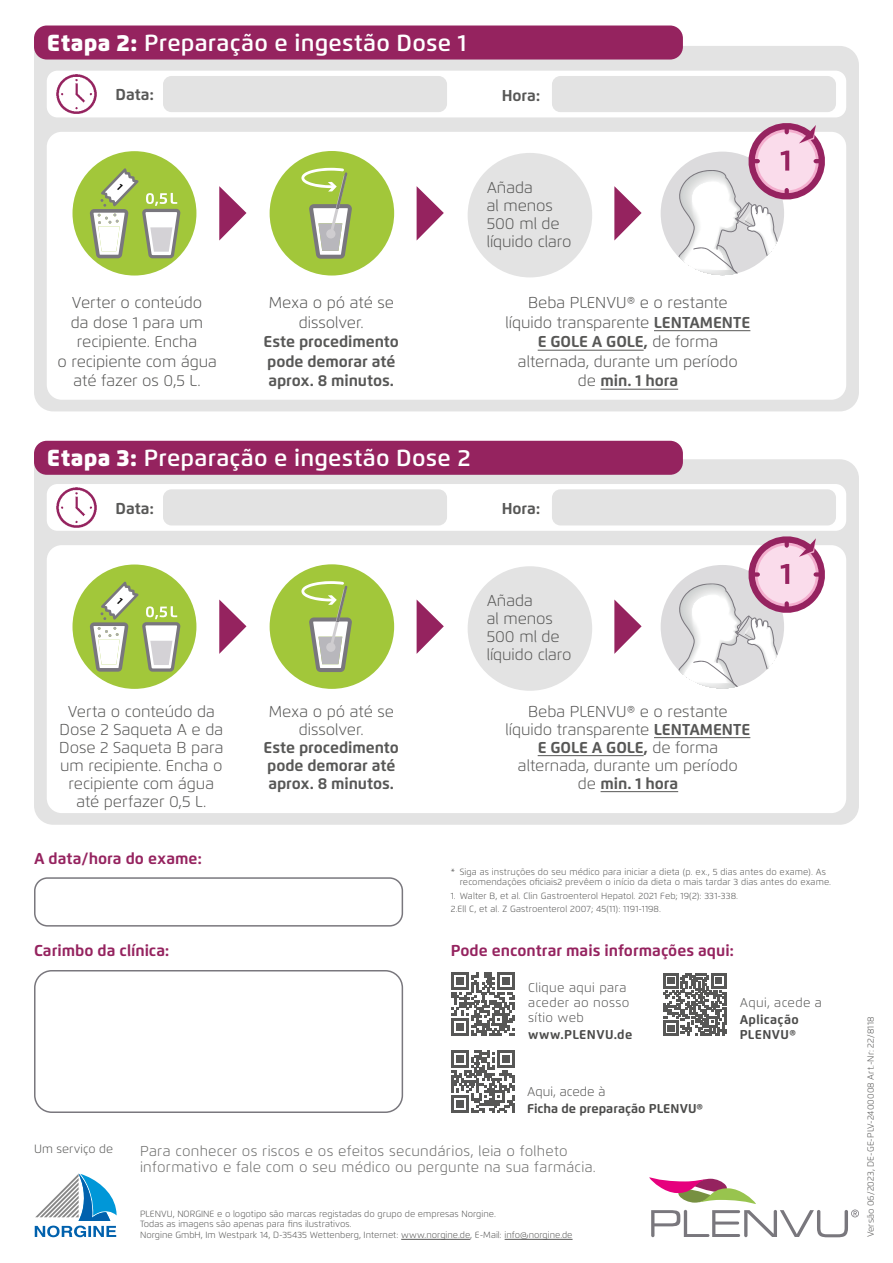
<style>
.page{position:relative;width:893px;height:1263px;background:#fff}
.page>*{position:absolute;margin:0;border:0;box-sizing:border-box;transform-origin:0 0}
.t1{font:600 23.25px "Flexo";letter-spacing:.01em;color:#fff}
.t2{font:300 15.75px/18px "Flexo";letter-spacing:-.005em;color:#575756;text-align:center}
.t3{font:700 15.75px/19.5px "Flexo";letter-spacing:-.005em;color:#575756}
.t4{font:700 15.75px "Flexo";color:#95235f}
.t5{font:300 14.25px/16.5px "Flexo";letter-spacing:.02em;color:#6b6b6a}
.t6{font:300 12.75px/15px "Flexo";letter-spacing:.025em;color:#575756}
.t7{font:700 12.75px/15px "Flexo";letter-spacing:.02em;color:#4a4a49}
.t8{font:700 12.75px "Flexo";color:#4a4a49}
.t9{font:300 12.75px "Flexo";color:#575756}
.t10{font:300 12px "Flexo";color:#575756}
.t11{font:300 9px/10.5px "Flexo";letter-spacing:.01em;color:#575756}
.s1{font-weight:900}
.s2{font-weight:700}
</style>
<div class="page">
<div style="left:34px;top:46px;width:825px;height:365px;background:#e3e3e3"></div>
<div style="left:34px;top:459px;width:825px;height:366px;background:#e3e3e3"></div>
<div style="left:34px;top:26px;width:649px;height:34px;background:#95235f;border-radius:13px"></div>
<div style="left:47px;top:132px;width:799px;height:268px;background:#fff;border-radius:15px"></div>
<div style="left:47px;top:545px;width:799px;height:268px;background:#fff;border-radius:15px"></div>
<hr style="left:654px;top:330px;width:96px;height:1px;background:#575756">
<hr style="left:538px;top:350px;width:106px;height:1px;background:#575756">
<hr style="left:601px;top:389px;width:77px;height:1px;background:#575756">
<hr style="left:654px;top:737px;width:96px;height:1px;background:#575756">
<hr style="left:538px;top:755px;width:106px;height:1px;background:#575756">
<hr style="left:601px;top:791px;width:77px;height:1px;background:#575756">
<div style="left:73px;top:151px;width:123px;height:125px;background:#a2c73a;border-radius:50%"></div>
<div style="left:73px;top:564px;width:123px;height:125px;background:#a2c73a;border-radius:50%"></div>
<svg style="left:219px;top:186px;width:28px;height:55px"></svg>
<svg style="left:219px;top:599px;width:28px;height:55px"></svg>
<svg style="left:417px;top:186px;width:27px;height:54px"></svg>
<svg style="left:417px;top:600px;width:27px;height:54px"></svg>
<svg style="left:614px;top:186px;width:28px;height:55px"></svg>
<svg style="left:614px;top:599px;width:28px;height:55px"></svg>
<div style="left:270px;top:151px;width:124px;height:125px;background:#a2c73a;border-radius:50%"></div>
<svg style="left:301px;top:168px;width:51px;height:91px"></svg>
<div style="left:270px;top:564px;width:124px;height:125px;background:#a2c73a;border-radius:50%"></div>
<svg style="left:301px;top:581px;width:51px;height:91px"></svg>
<div style="left:661px;top:152px;width:123px;height:123px;background:#dcdbdd;border-radius:50%"></div>
<svg style="left:676px;top:123px;width:149px;height:152px"></svg>
<div style="left:661px;top:565px;width:123px;height:123px;background:#dcdbdd;border-radius:50%"></div>
<svg style="left:676px;top:536px;width:149px;height:152px"></svg>
<div style="left:47px;top:71px;width:799px;height:46px;background:#fff;border-radius:11px"></div>
<div style="left:163px;top:76px;width:284px;height:36px;background:#e3e3e3;border-radius:9px"></div>
<div style="left:552px;top:76px;width:284px;height:36px;background:#e3e3e3;border-radius:9px"></div>
<img style="left:51px;top:68px;width:51px;height:52px">
<div style="left:47px;top:484px;width:799px;height:47px;background:#fff;border-radius:11px"></div>
<div style="left:163px;top:489px;width:284px;height:36px;background:#e3e3e3;border-radius:9px"></div>
<div style="left:552px;top:489px;width:284px;height:36px;background:#e3e3e3;border-radius:9px"></div>
<img style="left:51px;top:481px;width:51px;height:52px">
<div style="left:468px;top:153px;width:124px;height:124px;background:#e3e3e3;border-radius:50%"></div>
<div style="left:468px;top:566px;width:124px;height:125px;background:#e3e3e3;border-radius:50%"></div>
<div style="left:34px;top:441px;width:649px;height:34px;background:#95235f;border-radius:13px"></div>
<svg style="left:663px;top:973px;width:63px;height:63px"></svg>
<svg style="left:451px;top:1050px;width:64px;height:63px"></svg>
<svg style="left:451px;top:972px;width:64px;height:63px"></svg>
<div style="left:34px;top:970px;width:369px;height:143px;border:2px solid #79777d;border-radius:17px"></div>
<div style="left:34px;top:877px;width:369px;height:49px;border:2px solid #79777d;border-radius:13px"></div>
<hr style="left:401px;top:1239px;width:69px;height:1px;background:#575756">
<hr style="left:505px;top:1239px;width:68px;height:1px;background:#575756">
<svg style="left:35px;top:1173px;width:82px;height:64px"></svg>
<svg style="left:649px;top:1177px;width:210px;height:60px"></svg>
<svg style="left:90px;top:168px;width:91px;height:92px"></svg>
<svg style="left:90px;top:582px;width:91px;height:91px"></svg>
<h1 class="t1" style="left:47px;top:28px;width:421px"><span class="s1">Etapa 2:</span> Preparação e ingestão Dose 1</h1>
<h2 class="t3" style="left:116px;top:85px;width:40px">Data:</h2>
<h2 class="t3" style="left:502px;top:86px;width:40px">Hora:</h2>
<h2 class="t2" style="left:57px;top:293px;width:161px;line-height:19.5px">Verter o conteúdo<br>da dose 1 para um recipiente. Encha<br>o recipiente com água até fazer os 0,5 L.</h2>
<h2 class="t2" style="left:269px;top:293px;width:127px;line-height:19.5px">Mexa o pó até se dissolver.</h2>
<h2 class="t3" style="left:264px;top:332px;width:137px">Este procedimento pode demorar até aprox. 8 minutos.</h2>
<h2 class="t2" style="left:487px;top:179px;width:87px;text-align:left">Añada<br>al menos<br>500 ml de líquido claro</h2>
<h2 class="t2" style="left:506px;top:293px;width:246px;line-height:19.5px">Beba PLENVU® e o restante líquido transparente <span class="s2">LENTAMENTE<br>E GOLE A GOLE,</span> de forma alternada, durante um período<br>de <span class="s2">min. 1 hora</span></h2>
<h1 class="t1" style="left:47px;top:444px;width:425px"><span class="s1">Etapa 3:</span> Preparação e ingestão Dose 2</h1>
<h2 class="t3" style="left:116px;top:498px;width:40px">Data:</h2>
<h2 class="t3" style="left:502px;top:499px;width:40px">Hora:</h2>
<h2 class="t2" style="left:59px;top:702px;width:166px">Verta o conteúdo da<br>Dose 2 Saqueta A e da<br>Dose 2 Saqueta B para um recipiente. Encha o recipiente com água até perfazer 0,5 L.</h2>
<h2 class="t4" style="left:34px;top:849px;width:170px">A data/hora do exame:</h2>
<h2 class="t4" style="left:34px;top:941px;width:137px">Carimbo da clínica:</h2>
<h2 class="t2" style="left:269px;top:702px;width:127px">Mexa o pó até se dissolver.</h2>
<h2 class="t3" style="left:264px;top:738px;width:137px;line-height:18px">Este procedimento pode demorar até aprox. 8 minutos.</h2>
<h2 class="t2" style="left:487px;top:592px;width:87px;text-align:left">Añada<br>al menos<br>500 ml de líquido claro</h2>
<h2 class="t2" style="left:506px;top:702px;width:246px">Beba PLENVU® e o restante líquido transparente <span class="s2">LENTAMENTE<br>E GOLE A GOLE,</span> de forma alternada, durante um período<br>de <span class="s2">min. 1 hora</span></h2>
<p class="t11" style="left:460px;top:866px;width:373px;text-indent:-9px">* Siga as instruções do seu médico para iniciar a dieta (p. ex., 5 dias antes do exame). As recomendações oficiais2 prevêem o início da dieta o mais tardar 3 dias antes do exame.</p>
<p class="t11" style="left:451px;top:889px;width:289px;line-height:13.6px">1. Walter B, et al. Clin Gastroenterol Hepatol. 2021 Feb; 19(2): 331-338.<br>2.Ell C, et al. Z Gastroenterol 2007; 45(11): 1191-1198.</p>
<h2 class="t4" style="left:451px;top:941px;width:285px">Pode encontrar mais informações aqui:</h2>
<h3 class="t6" style="left:528px;top:980px;width:103px">Clique aqui para aceder ao nosso sítio web</h3>
<h3 class="t7" style="left:528px;top:1026px;width:106px">www.PLENVU.de</h3>
<h3 class="t9" style="left:527px;top:1084px;width:80px">Aqui, acede à</h3>
<h3 class="t8" style="left:527px;top:1101px;width:177px">Ficha de preparação PLENVU®</h3>
<h3 class="t6" style="left:740px;top:995px;width:84px">Aqui, acede a</h3>
<h3 class="t7" style="left:740px;top:1012px;width:61px">Aplicação<br>PLENVU®</h3>
<h3 class="t10" style="left:34px;top:1142px;width:81px">Um serviço de</h3>
<h3 class="t5" style="left:140px;top:1142px;width:457px">Para conhecer os riscos e os efeitos secundários, leia o folheto informativo e fale com o seu médico ou pergunte na sua farmácia.</h3>
<p class="t11" style="left:140px;top:1208px;width:434px">PLENVU, NORGINE e o logotipo são marcas registadas do grupo de empresas Norgine.<br>Todas as imagens são apenas para fins ilustrativos.<br>Norgine GmbH, Im Westpark 14, D-35435 Wettenberg, Internet: www.norgine.de, E-Mail: info@norgine.de</p>
<p class="t11" style="left:865px;top:1237px;width:222px;rotate:-90deg">Versão 06/2023, DE-GE-PLV-2400008 Art.-Nr: 22/8118</p>
</div>
